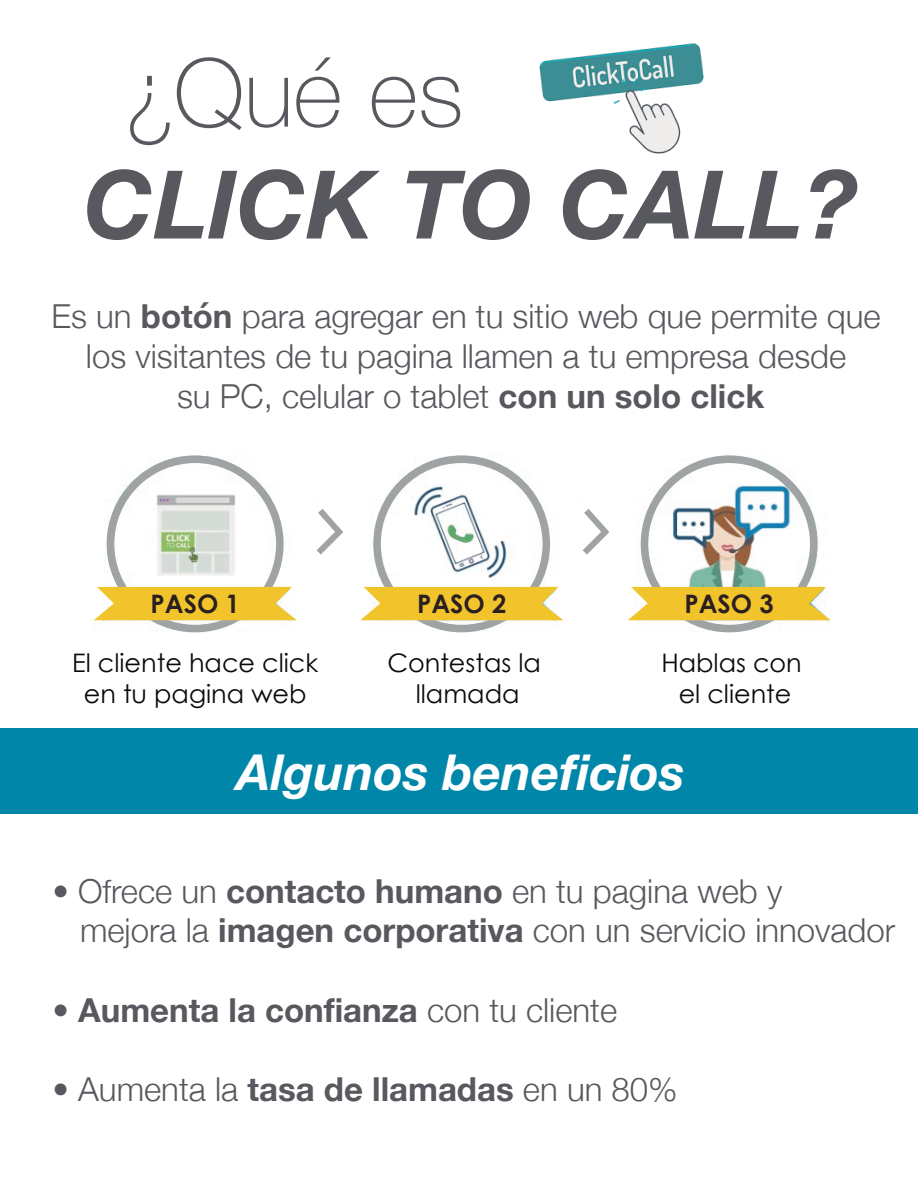
<style>
.page{position:relative;width:918px;height:1188px;background:#fff}
.page>*{position:absolute;margin:0;border:0;box-sizing:border-box;transform-origin:0 0}
.t1{font:italic 700 94.8px "Helvetica Neue";color:#57595e}
.t2{font:100 94.8px "Helvetica Neue";color:#57595e}
.t3{font:italic 700 49.35px "Helvetica Neue";color:#fff}
.t4{font:300 33px/39.6px "Helvetica Neue";color:#57595e;text-align:center}
.t5{font:700 33px "Helvetica Neue";color:#57595e}
.t6{font:25.5px/30.6px "Century Gothic";color:#0c090d;text-align:center}
.t7{font:700 25.5px "Century Gothic";color:#2c1f20}
.s1{font-weight:700}
.s2{font-weight:100}
.s3{font-weight:300}
</style>
<div class="page">
<div style="left:0;top:729px;width:918px;height:85px;background:#0086a8"></div>
<img style="left:539px;top:43px;width:165px;height:111px">
<img style="left:106px;top:455px;width:713px;height:178px">
<div style="left:107px;top:456px;width:177px;height:176px;border:8px solid #a0a3a4;border-radius:50%"></div>
<svg style="left:94px;top:584px;width:207px;height:38px"></svg>
<div style="left:373px;top:456px;width:177px;height:176px;border:8px solid #a0a3a4;border-radius:50%"></div>
<svg style="left:356px;top:584px;width:212px;height:38px"></svg>
<div style="left:641px;top:456px;width:176px;height:176px;border:8px solid #a0a3a4;border-radius:50%"></div>
<svg style="left:624px;top:584px;width:207px;height:38px"></svg>
<div style="left:296px;top:499px;width:65px;height:65px;background:#fff;border-radius:50%"></div>
<svg style="left:310px;top:502px;width:37px;height:59px"></svg>
<div style="left:562px;top:499px;width:66px;height:65px;background:#fff;border-radius:50%"></div>
<svg style="left:576px;top:502px;width:38px;height:59px"></svg>
<h1 class="t2" style="left:125px;top:21px;width:340px">¿Qué es</h1>
<h1 class="t1" style="left:84px;top:130px;width:776px">CLICK TO CALL?</h1>
<p class="t4" style="left:52px;top:294px;width:830px">Es un <span class="s1">botón</span> para agregar en tu sitio web que permite que los visitantes de tu pagina llamen a tu empresa desde<br>su PC, celular o tablet <span class="s1">con un solo click</span></p>
<p class="t7" style="left:151px;top:587px;width:91px">PASO 1</p>
<p class="t7" style="left:417px;top:587px;width:91px">PASO 2</p>
<p class="t7" style="left:685px;top:587px;width:91px">PASO 3</p>
<p class="t6" style="left:72px;top:647px;width:248px">El cliente hace click en tu pagina web</p>
<p class="t6" style="left:387px;top:647px;width:155px">Contestas la llamada</p>
<p class="t6" style="left:661px;top:647px;width:142px">Hablas con el cliente</p>
<h2 class="t3" style="left:237px;top:733px;width:449px">Algunos beneficios</h2>
<p class="t4" style="left:80px;top:869px;width:817px;text-align:left;text-indent:-28px"><span class="s2">•</span> Ofrece un <span class="s1">contacto humano</span> en tu pagina web y<br>mejora la <span class="s1">imagen corporativa</span> con un servicio innovador</p>
<p class="t5" style="left:52px;top:984px;width:566px"><span class="s2">•</span> Aumenta la confianza <span class="s3">con tu cliente</span></p>
<p class="t4" style="left:52px;top:1067px;width:627px"><span class="s2">•</span> Aumenta la <span class="s1">tasa de llamadas</span> en un 80%</p>
</div>
